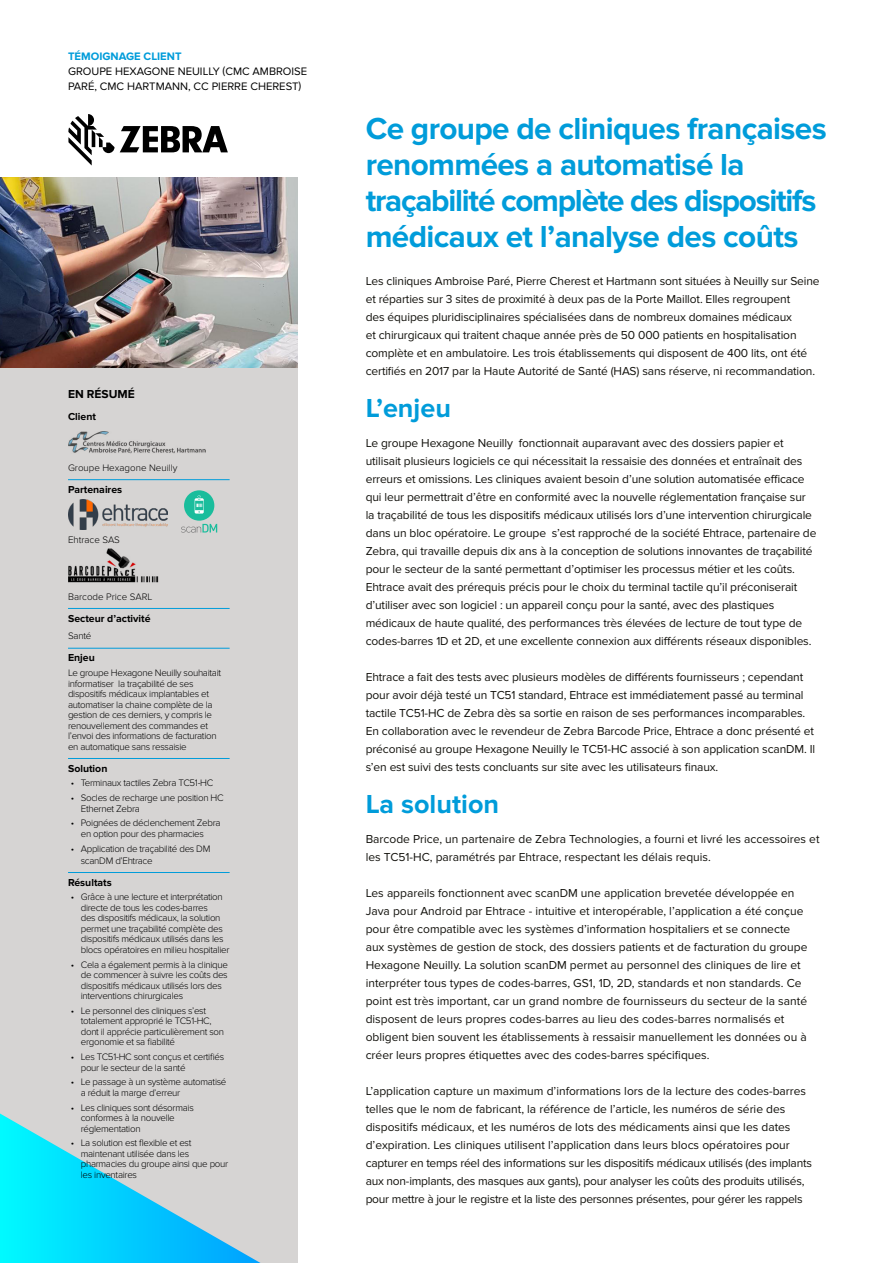
<style>
.page{position:relative;width:893px;height:1263px;background:#fff}
.page>*{position:absolute;margin:0;border:0;box-sizing:border-box;transform-origin:0 0}
.t1{font:700 31.5px/36px "Proxima Nova";letter-spacing:-.02em;color:#009cda}
.t2{font:700 27px "Proxima Nova";color:#009cda}
.t3{font:12px/18px "Proxima Nova";letter-spacing:-.01em;color:#12110c}
.t4{font:700 12px "Proxima Nova";color:#000}
.t5{font:11.25px/15px "Proxima Nova";color:#000}
.t6{font:700 11.25px "Proxima Nova";color:#009cda}
.t7{font:700 10.5px "Proxima Nova";color:#000}
.t8{font:300 9.75px/10.5px "Proxima Nova";letter-spacing:-.03em;color:#000}
.t9{font:300 9.75px "Proxima Nova";color:#000}
</style>
<div class="page">
<div style="left:0;top:331px;width:298px;height:932px;background:#d6d4d3"></div>
<svg style="left:0;top:1113px;width:260px;height:150px"></svg>
<svg style="left:68px;top:114px;width:160px;height:52px"></svg>
<hr style="left:68px;top:479px;width:162px;height:1px;background:#009cda">
<hr style="left:68px;top:608px;width:162px;height:1px;background:#009cda">
<hr style="left:68px;top:648px;width:162px;height:1px;background:#009cda">
<hr style="left:68px;top:758px;width:162px;height:1px;background:#009cda">
<hr style="left:68px;top:872px;width:162px;height:1px;background:#009cda">
<img style="left:68px;top:431px;width:137px;height:23px">
<img style="left:68px;top:500px;width:99px;height:30px">
<svg style="left:181px;top:524px;width:36px;height:9px"></svg>
<div style="left:184px;top:490px;width:30px;height:31px;background:#1abd9c;border-radius:50%"></div>
<svg style="left:195px;top:496px;width:9px;height:18px"></svg>
<img style="left:68px;top:549px;width:91px;height:34px">
<img style="left:0;top:177px;width:298px;height:190px">
<p class="t6" style="left:68px;top:50px;width:115px">TÉMOIGNAGE CLIENT</p>
<p class="t5" style="left:68px;top:64px;width:241px">GROUPE HEXAGONE NEUILLY (CMC AMBROISE<br>PARÉ, CMC HARTMANN, CC PIERRE CHEREST)</p>
<p class="t4" style="left:68px;top:387px;width:68px">EN RÉSUMÉ</p>
<p class="t7" style="left:68px;top:410px;width:29px">Client</p>
<p class="t9" style="left:68px;top:462px;width:111px">Groupe Hexagone Neuilly</p>
<p class="t7" style="left:68px;top:483px;width:56px">Partenaires</p>
<p class="t9" style="left:68px;top:534px;width:53px">Ehtrace SAS</p>
<p class="t9" style="left:68px;top:591px;width:86px">Barcode Price SARL</p>
<p class="t7" style="left:68px;top:612px;width:84px">Secteur d’activité</p>
<p class="t8" style="left:68px;top:631px;width:25px">Santé</p>
<p class="t7" style="left:68px;top:652px;width:28px">Enjeu</p>
<p class="t8" style="left:68px;top:668px;width:155px">Le groupe Hexagone Neuilly souhaitait informatiser la traçabilité de ses dispositifs médicaux implantables et automatiser la chaine complète de la gestion de ces derniers, y compris le renouvellement des commandes et l’envoi des informations de facturation en automatique sans ressaisie</p>
<p class="t7" style="left:68px;top:762px;width:41px">Solution</p>
<p class="t8" style="left:71px;top:778px;width:144px">• Terminaux tactiles Zebra TC51-HC</p>
<p class="t8" style="left:81px;top:793px;width:144px;text-indent:-10px">• Socles de recharge une position HC<br>Ethernet Zebra</p>
<p class="t8" style="left:81px;top:818px;width:141px;text-indent:-10px">• Poignées de déclenchement Zebra en option pour des pharmacies</p>
<p class="t8" style="left:81px;top:842px;width:131px;line-height:12px;text-indent:-10px">• Application de traçabilité des DM scanDM d’Ehtrace</p>
<p class="t7" style="left:68px;top:876px;width:45px">Résultats</p>
<p class="t8" style="left:81px;top:892px;width:150px;text-indent:-10px">• Grâce à une lecture et interprétation directe de tous les codes-barres<br>des dispositifs médicaux, la solution permet une traçabilité complète des dispositifs médicaux utilisés dans les blocs opératoires en milieu hospitalier</p>
<p class="t8" style="left:81px;top:959px;width:149px;text-indent:-10px">• Cela a également permis à la clinique de commencer à suivre les coûts des dispositifs médicaux utilisés lors des interventions chirurgicales</p>
<p class="t8" style="left:81px;top:1005px;width:145px;text-indent:-10px">• Le personnel des cliniques s’est totalement approprié le TC51-HC, dont il apprécie particulièrement son ergonomie et sa fiabilité</p>
<p class="t8" style="left:81px;top:1052px;width:145px;text-indent:-10px">• Les TC51-HC sont conçus et certifiés pour le secteur de la santé</p>
<p class="t8" style="left:81px;top:1077px;width:147px;text-indent:-10px">• Le passage à un système automatisé a réduit la marge d’erreur</p>
<p class="t8" style="left:81px;top:1102px;width:115px;text-indent:-10px">• Les cliniques sont désormais conformes à la nouvelle réglementation</p>
<p class="t8" style="left:81px;top:1138px;width:149px;text-indent:-10px">• La solution est flexible et est maintenant utilisée dans les pharmacies du groupe ainsi que pour les inventaires</p>
<h1 class="t1" style="left:366px;top:111px;width:463px">Ce groupe de cliniques françaises renommées a automatisé la traçabilité complète des dispositifs médicaux et l’analyse des coûts</h1>
<p class="t3" style="left:366px;top:272px;width:455px">Les cliniques Ambroise Paré, Pierre Cherest et Hartmann sont situées à Neuilly sur Seine et réparties sur 3 sites de proximité à deux pas de la Porte Maillot. Elles regroupent<br>des équipes pluridisciplinaires spécialisées dans de nombreux domaines médicaux<br>et chirurgicaux qui traitent chaque année près de 50 000 patients en hospitalisation complète et en ambulatoire. Les trois établissements qui disposent de 400 lits, ont été certifiés en 2017 par la Haute Autorité de Santé (HAS) sans réserve, ni recommandation.</p>
<h2 class="t2" style="left:366px;top:393px;width:87px">L’enjeu</h2>
<p class="t3" style="left:366px;top:434px;width:452px">Le groupe Hexagone Neuilly fonctionnait auparavant avec des dossiers papier et utilisait plusieurs logiciels ce qui nécessitait la ressaisie des données et entraînait des erreurs et omissions. Les cliniques avaient besoin d’une solution automatisée efficace qui leur permettrait d’être en conformité avec la nouvelle réglementation française sur la traçabilité de tous les dispositifs médicaux utilisés lors d’une intervention chirurgicale dans un bloc opératoire. Le groupe s’est rapproché de la société Ehtrace, partenaire de Zebra, qui travaille depuis dix ans à la conception de solutions innovantes de traçabilité pour le secteur de la santé permettant d’optimiser les processus métier et les coûts.<br>Ehtrace avait des prérequis précis pour le choix du terminal tactile qu’il préconiserait d’utiliser avec son logiciel : un appareil conçu pour la santé, avec des plastiques médicaux de haute qualité, des performances très élevées de lecture de tout type de codes-barres 1D et 2D, et une excellente connexion aux différents réseaux disponibles.</p>
<p class="t3" style="left:366px;top:668px;width:451px">Ehtrace a fait des tests avec plusieurs modèles de différents fournisseurs ; cependant pour avoir déjà testé un TC51 standard, Ehtrace est immédiatement passé au terminal tactile TC51-HC de Zebra dès sa sortie en raison de ses performances incomparables.<br>En collaboration avec le revendeur de Zebra Barcode Price, Ehtrace a donc présenté et préconisé au groupe Hexagone Neuilly le TC51-HC associé à son application scanDM. Il s’en est suivi des tests concluants sur site avec les utilisateurs finaux.</p>
<h2 class="t2" style="left:366px;top:789px;width:135px">La solution</h2>
<p class="t3" style="left:366px;top:830px;width:455px">Barcode Price, un partenaire de Zebra Technologies, a fourni et livré les accessoires et les TC51-HC, paramétrés par Ehtrace, respectant les délais requis.</p>
<p class="t3" style="left:366px;top:884px;width:443px">Les appareils fonctionnent avec scanDM une application brevetée développée en Java pour Android par Ehtrace - intuitive et interopérable, l’application a été conçue pour être compatible avec les systèmes d’information hospitaliers et se connecte aux systèmes de gestion de stock, des dossiers patients et de facturation du groupe Hexagone Neuilly. La solution scanDM permet au personnel des cliniques de lire et interpréter tous types de codes-barres, GS1, 1D, 2D, standards et non standards. Ce point est très important, car un grand nombre de fournisseurs du secteur de la santé disposent de leurs propres codes-barres au lieu des codes-barres normalisés et obligent bien souvent les établissements à ressaisir manuellement les données ou à créer leurs propres étiquettes avec des codes-barres spécifiques.</p>
<p class="t3" style="left:366px;top:1082px;width:448px">L’application capture un maximum d’informations lors de la lecture des codes-barres telles que le nom de fabricant, la référence de l’article, les numéros de série des dispositifs médicaux, et les numéros de lots des médicaments ainsi que les dates d’expiration. Les cliniques utilisent l’application dans leurs blocs opératoires pour capturer en temps réel des informations sur les dispositifs médicaux utilisés (des implants aux non-implants, des masques aux gants), pour analyser les coûts des produits utilisés, pour mettre à jour le registre et la liste des personnes présentes, pour gérer les rappels</p>
</div>
